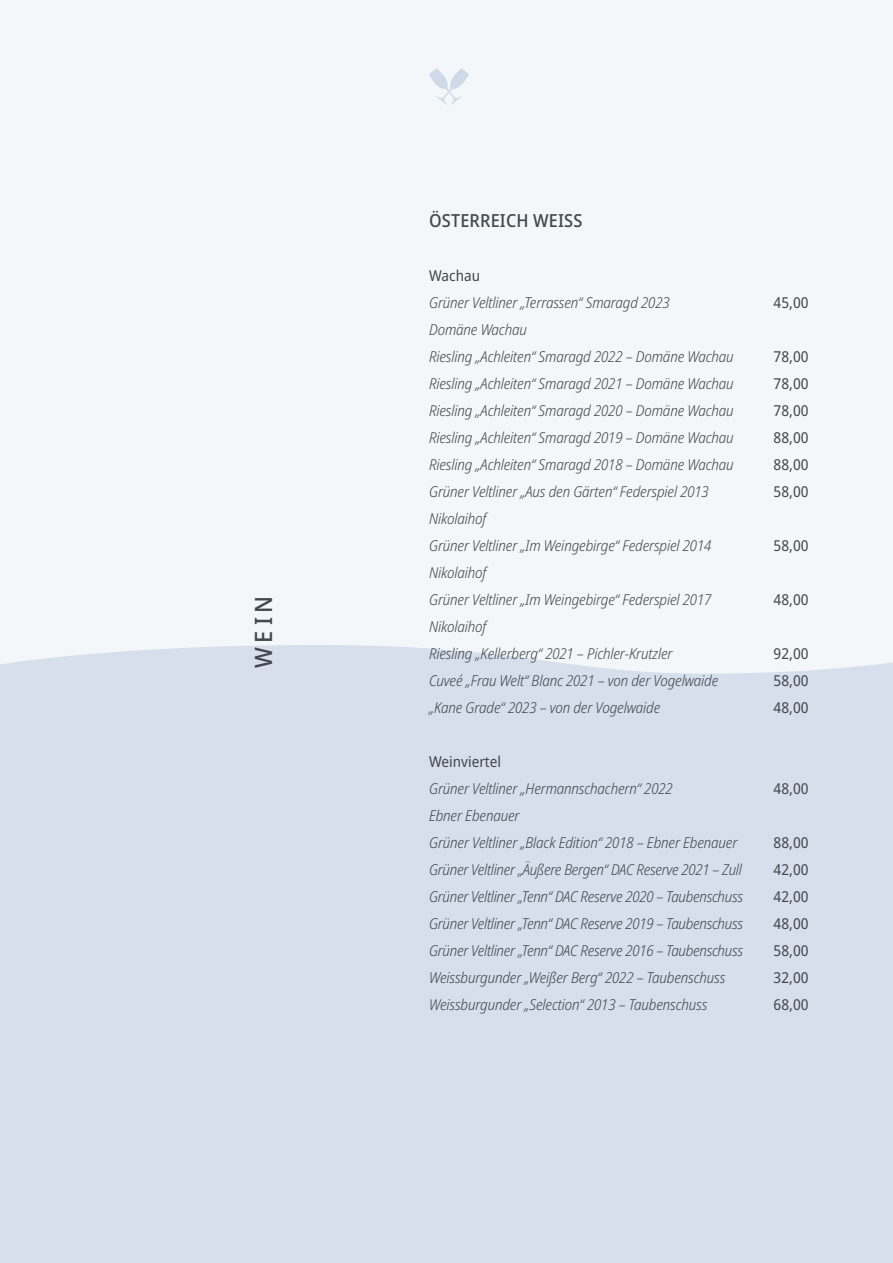
<style>
.page{position:relative;width:893px;height:1263px;background:#f4f7f9}
.page>*{position:absolute;margin:0;border:0;box-sizing:border-box;transform-origin:0 0}
.t1{font:500 semi-condensed 24px "Noto Sans";color:#41494e}
.t2{font:500 semi-condensed 18px "Noto Sans";letter-spacing:.01em;color:#41494e}
.t3{font:italic 300 semi-condensed 15px/27px "Noto Sans";letter-spacing:-.01em;color:#41494e}
.t4{font:semi-condensed 15px "Noto Sans";color:#41494e}
</style>
<div class="page">
<svg style="left:429px;top:68px;width:40px;height:37px"></svg>
<div style="left:0;top:645px;width:893px;height:618px;background:#d7dfec"></div>
<h1 class="t1" style="left:247px;top:668px;width:74px;rotate:-90deg">WEIN</h1>
<p class="t2" style="left:429px;top:208px;width:155px">ÖSTERREICH WEISS</p>
<p class="t4" style="left:429px;top:265px;width:53px">Wachau</p>
<p class="t3" style="left:429px;top:289px;width:242px">Grüner Veltliner „Terrassen“ Smaragd 2023</p>
<p class="t4" style="left:774px;top:292px;width:36px">45,00</p>
<p class="t3" style="left:429px;top:316px;width:306px">Domäne Wachau<br>Riesling „Achleiten“ Smaragd 2022 – Domäne Wachau</p>
<p class="t4" style="left:774px;top:346px;width:36px">78,00</p>
<p class="t3" style="left:429px;top:370px;width:306px">Riesling „Achleiten“ Smaragd 2021 – Domäne Wachau</p>
<p class="t4" style="left:774px;top:373px;width:36px">78,00</p>
<p class="t3" style="left:429px;top:397px;width:306px">Riesling „Achleiten“ Smaragd 2020 – Domäne Wachau</p>
<p class="t4" style="left:774px;top:400px;width:36px">78,00</p>
<p class="t3" style="left:429px;top:424px;width:306px">Riesling „Achleiten“ Smaragd 2019 – Domäne Wachau</p>
<p class="t4" style="left:774px;top:427px;width:36px">88,00</p>
<p class="t3" style="left:429px;top:451px;width:306px">Riesling „Achleiten“ Smaragd 2018 – Domäne Wachau</p>
<p class="t4" style="left:774px;top:454px;width:36px">88,00</p>
<p class="t3" style="left:429px;top:478px;width:281px">Grüner Veltliner „Aus den Gärten“ Federspiel 2013</p>
<p class="t4" style="left:774px;top:481px;width:36px">58,00</p>
<p class="t3" style="left:429px;top:505px;width:284px">Nikolaihof<br>Grüner Veltliner „Im Weingebirge“ Federspiel 2014</p>
<p class="t4" style="left:774px;top:535px;width:36px">58,00</p>
<p class="t3" style="left:429px;top:559px;width:284px">Nikolaihof<br>Grüner Veltliner „Im Weingebirge“ Federspiel 2017</p>
<p class="t3" style="left:429px;top:613px;width:245px">Nikolaihof<br>Riesling „Kellerberg“ 2021 – Pichler-Krutzler</p>
<p class="t4" style="left:774px;top:589px;width:36px">48,00</p>
<p class="t4" style="left:774px;top:643px;width:36px">92,00</p>
<p class="t3" style="left:429px;top:667px;width:291px">Cuveé „Frau Welt“ Blanc 2021 – von der Vogelwaide</p>
<p class="t4" style="left:774px;top:670px;width:36px">58,00</p>
<p class="t3" style="left:429px;top:694px;width:233px">„Kane Grade“ 2023 – von der Vogelwaide</p>
<p class="t4" style="left:774px;top:697px;width:36px">48,00</p>
<p class="t4" style="left:429px;top:751px;width:74px">Weinviertel</p>
<p class="t3" style="left:429px;top:775px;width:245px">Grüner Veltliner „Hermannschachern“ 2022</p>
<p class="t4" style="left:774px;top:778px;width:36px">48,00</p>
<p class="t3" style="left:429px;top:802px;width:310px">Ebner Ebenauer<br>Grüner Veltliner „Black Edition“ 2018 – Ebner Ebenauer</p>
<p class="t4" style="left:774px;top:832px;width:36px">88,00</p>
<p class="t3" style="left:429px;top:856px;width:314px">Grüner Veltliner „Äußere Bergen“ DAC Reserve 2021 – Zull</p>
<p class="t4" style="left:774px;top:859px;width:36px">42,00</p>
<p class="t3" style="left:429px;top:883px;width:316px">Grüner Veltliner „Tenn“ DAC Reserve 2020 – Taubenschuss</p>
<p class="t4" style="left:774px;top:886px;width:36px">42,00</p>
<p class="t3" style="left:429px;top:910px;width:316px">Grüner Veltliner „Tenn“ DAC Reserve 2019 – Taubenschuss</p>
<p class="t4" style="left:774px;top:913px;width:36px">48,00</p>
<p class="t3" style="left:429px;top:937px;width:316px">Grüner Veltliner „Tenn“ DAC Reserve 2016 – Taubenschuss</p>
<p class="t4" style="left:774px;top:940px;width:36px">58,00</p>
<p class="t3" style="left:429px;top:964px;width:298px">Weissburgunder „Weißer Berg“ 2022 – Taubenschuss</p>
<p class="t4" style="left:774px;top:967px;width:36px">32,00</p>
<p class="t3" style="left:429px;top:991px;width:280px">Weissburgunder „Selection“ 2013 – Taubenschuss</p>
<p class="t4" style="left:774px;top:994px;width:36px">68,00</p>
</div>
